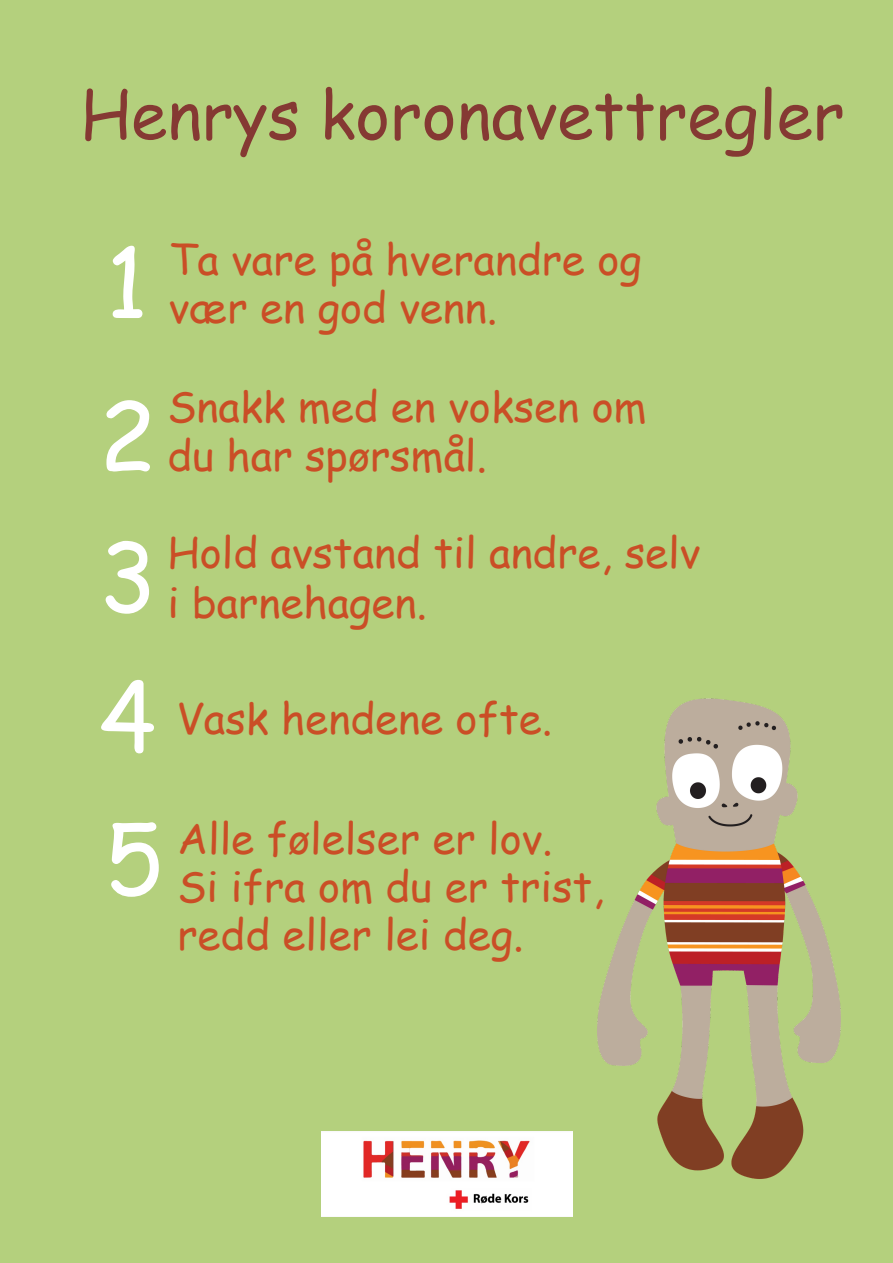
<style>
.page{position:relative;width:893px;height:1263px;background:#b4d07d}
.page>*{position:absolute;margin:0;border:0;box-sizing:border-box;transform-origin:0 0}
.t1{font:94.95px/140.6px "Comic Sans MS";color:#fff}
.t2{font:66px "Comic Sans MS";color:#853933}
.t3{font:42px/49.3px "Comic Sans MS";color:#ca4e26}
</style>
<div class="page">
<img style="left:544px;top:698px;width:297px;height:487px">
<img style="left:321px;top:1132px;width:251px;height:84px">
<h2 class="t2" style="left:80px;top:66px;width:765px">Henrys koronavettregler</h2>
<h1 class="t1" style="left:105px;top:209px;width:44px">1</h1>
<p class="t3" style="left:169px;top:233px;width:474px;line-height:48.7px">Ta vare på hverandre og vær en god venn.</p>
<h1 class="t1" style="left:99px;top:363px;width:59px">2</h1>
<p class="t3" style="left:167px;top:380px;width:480px">Snakk med en voksen om du har spørsmål.</p>
<h1 class="t1" style="left:99px;top:503px;width:59px">3<br>4</h1>
<p class="t3" style="left:167px;top:526px;width:534px">Hold avstand til andre, selv i barnehagen.</p>
<p class="t3" style="left:176px;top:692px;width:377px">Vask hendene ofte.</p>
<h1 class="t1" style="left:105px;top:785px;width:59px">5</h1>
<p class="t3" style="left:177px;top:813px;width:428px;line-height:48px">Alle følelser er lov.<br>Si ifra om du er trist, redd eller lei deg.</p>
</div>
